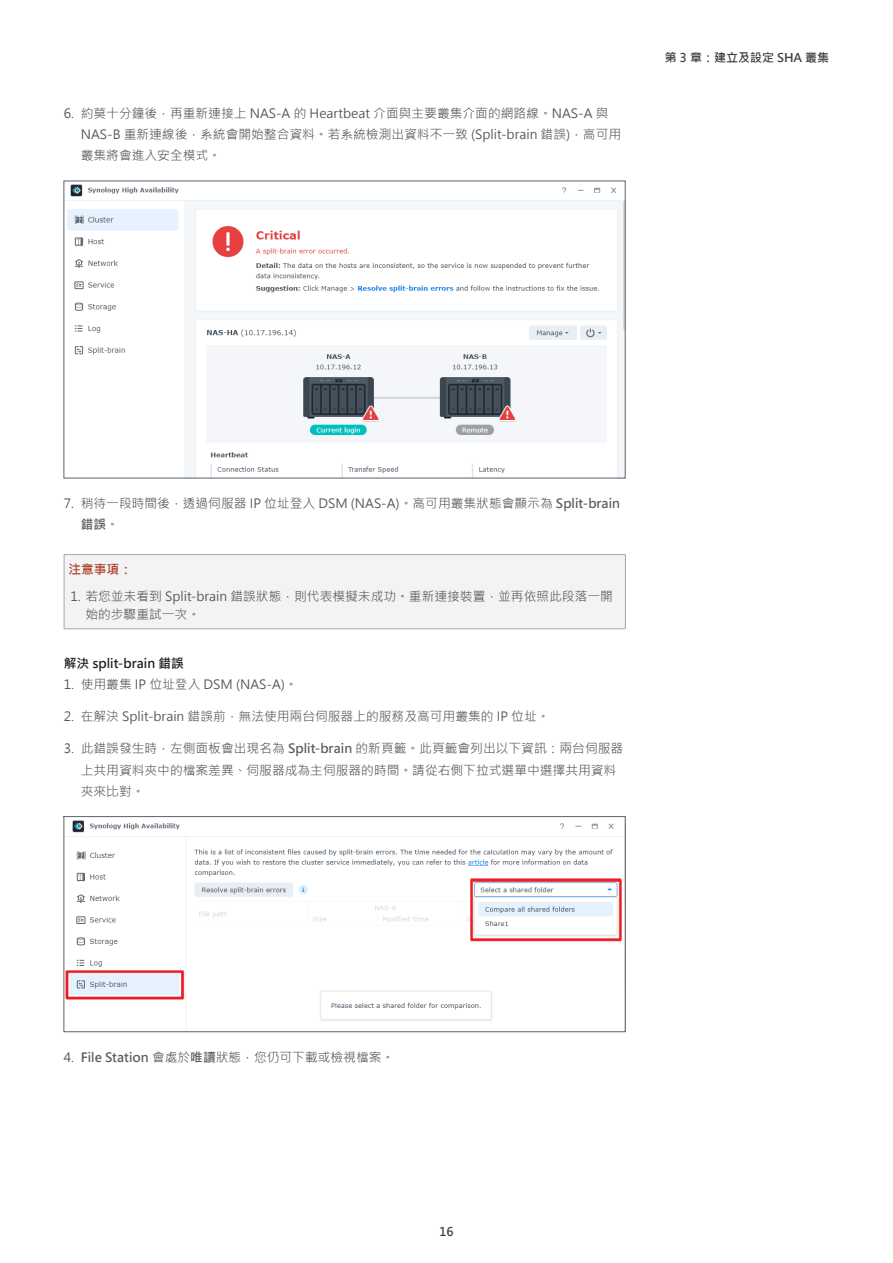
<style>
.page{position:relative;width:893px;height:1263px;background:#fff}
.page>*{position:absolute;margin:0;border:0;box-sizing:border-box;transform-origin:0 0}
.t1{font:12.75px/21.3px "Microsoft Jheng Hei";color:#57585a}
.t2{font:700 12.75px "Microsoft Jheng Hei";color:#231f20}
.Note-Header{font:700 12.75px "Microsoft Jheng Hei";color:#af402b}
.t3{font:700 12px "Microsoft Jheng Hei";color:#3e3e3f}
.s1{font-weight:700;color:#5f5e66}
</style>
<div class="page">
<img style="left:66px;top:184px;width:557px;height:292px">
<div style="left:64px;top:554px;width:561px;height:75px;background:#f2f3f4"></div>
<hr style="left:64px;top:554px;width:562px;height:1px;background:#a8a9ad">
<hr style="left:64px;top:555px;width:1px;height:73px;background:#a8a9ad">
<hr style="left:625px;top:555px;width:1px;height:73px;background:#a8a9ad">
<hr style="left:64px;top:628px;width:562px;height:1px;background:#a8a9ad">
<img style="left:66px;top:820px;width:557px;height:201px">
<div style="left:64px;top:816px;width:561px;height:216px;border:1px solid #5c626c"></div>
<p class="t1" style="left:81px;top:102px;width:542px;text-indent:-17px">6. 約莫十分鐘後，再重新連接上 NAS-A 的 Heartbeat 介面與主要叢集介面的網路線。NAS-A 與<br>NAS-B 重新連線後，系統會開始整合資料。若系統檢測出資料不一致 (Split-brain 錯誤)，高可用叢集將會進入安全模式。</p>
<p class="t3" style="left:665px;top:51px;width:166px">第 3 章：建立及設定 SHA 叢集</p>
<p class="t1" style="left:81px;top:493px;width:541px;text-indent:-17px">7. 稍待一段時間後，透過伺服器 IP 位址登入 DSM (NAS-A)。高可用叢集狀態會顯示為 <span class="s1">Split-brain錯誤</span>。</p>
<p class="Note-Header" style="left:68px;top:562px;width:65px">注意事項：</p>
<p class="t1" style="left:85px;top:587px;width:529px;line-height:18px;text-indent:-15px">1. 若您並未看到 Split-brain 錯誤狀態，則代表模擬未成功。重新連接裝置，並再依照此段落一開始的步驟重試一次。</p>
<h4 class="t2" style="left:64px;top:655px;width:122px">解決 split-brain 錯誤</h4>
<p class="t1" style="left:64px;top:674px;width:235px">1. 使用叢集 IP 位址登入 DSM (NAS-A)。</p>
<p class="t1" style="left:64px;top:706px;width:487px">2. 在解決 Split-brain 錯誤前，無法使用兩台伺服器上的服務及高可用叢集的 IP 位址。</p>
<p class="t1" style="left:81px;top:738px;width:544px;text-indent:-17px">3. 此錯誤發生時，左側面板會出現名為 <span class="s1">Split-brain</span> 的新頁籤。此頁籤會列出以下資訊：兩台伺服器上共用資料夾中的檔案差異、伺服器成為主伺服器的時間。請從右側下拉式選單中選擇共用資料夾來比對。</p>
<p class="t1" style="left:64px;top:1046px;width:332px">4. <span class="s1">File Station</span> 會處於<span class="s1">唯讀</span>狀態，您仍可下載或檢視檔案。</p>
<p class="t3" style="left:439px;top:1224px;width:16px">16</p>
</div>
